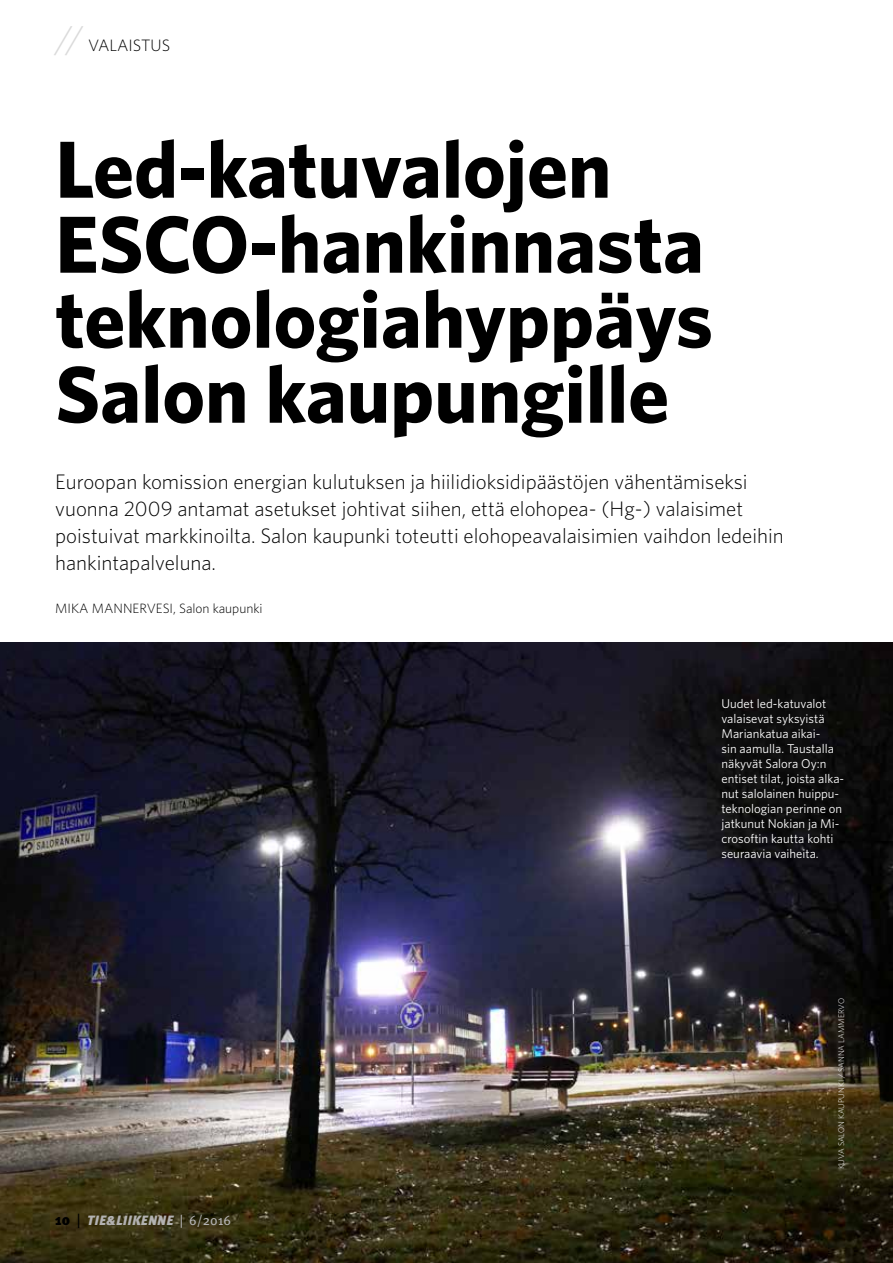
<style>
.page{position:relative;width:893px;height:1263px;background:#fff}
.page>*{position:absolute;margin:0;border:0;box-sizing:border-box;transform-origin:0 0}
.t1{font:700 81px/75px "Whitney";color:#000}
.t2{font:300 21px/27px "Whitney";color:#000}
.t3{font:300 16.5px "Whitney";color:#000}
.t4{font:300 13.5px "Whitney";color:#000}
.t5{font:italic 900 13.5px "Meta Plus";color:#b3b2b2}
.t6{font:12.75px/15px "Whitney";color:#fff}
.t7{font:300 8.25px "Whitney";color:#fff}
.s1{font-size:36px;color:#dadada}
.s2{font-family:"Meta";font-style:normal;font-size:15px;color:#000}
.s3{font-family:"Meta";font-weight:400;font-style:normal;font-size:15px;color:#000}
.s4{font-family:"Meta";font-weight:400;font-style:normal}
</style>
<div class="page">
<img style="left:0;top:643px;width:893px;height:620px">
<p class="t3" style="left:55px;top:36px;width:116px"><span class="s1">//</span> VALAISTUS</p>
<h1 class="t1" style="left:55px;top:130px;width:659px">Led-katuvalojen<br>ESCO-hankinnasta teknologiahyppäys<br>Salon kaupungille</h1>
<p class="t2" style="left:55px;top:467px;width:730px">Euroopan komission energian kulutuksen ja hiilidioksidipäästöjen vähentämiseksi vuonna 2009 antamat asetukset johtivat siihen, että elohopea- (Hg-) valaisimet poistuivat markkinoilta. Salon kaupunki toteutti elohopeavalaisimien vaihdon ledeihin hankintapalveluna.</p>
<p class="t4" style="left:55px;top:601px;width:209px">MIKA MANNERVESI, Salon kaupunki</p>
<p class="t5" style="left:55px;top:1212px;width:177px"><span class="s2">10</span> <span class="s3">|</span> TIE&amp;LIIKENNE <span class="s4">| 6/2016</span></p>
<p class="t6" style="left:721px;top:695px;width:124px">Uudet led-katuvalot valaisevat syksyistä<br>Mariankatua aikai-<br>sin aamulla. Taustalla näkyvät Salora Oy:n entiset tilat, joista alka&shy;nut salolainen huippu&shy;teknologian perinne on jatkunut Nokian ja Mi&shy;crosoftin kautta kohti seuraavia vaiheita.</p>
<p class="t7" style="left:837px;top:1169px;width:173px;rotate:-90deg">KUVA SALON KAUPUNKI / SANNA LAMMERVO</p>
</div>
